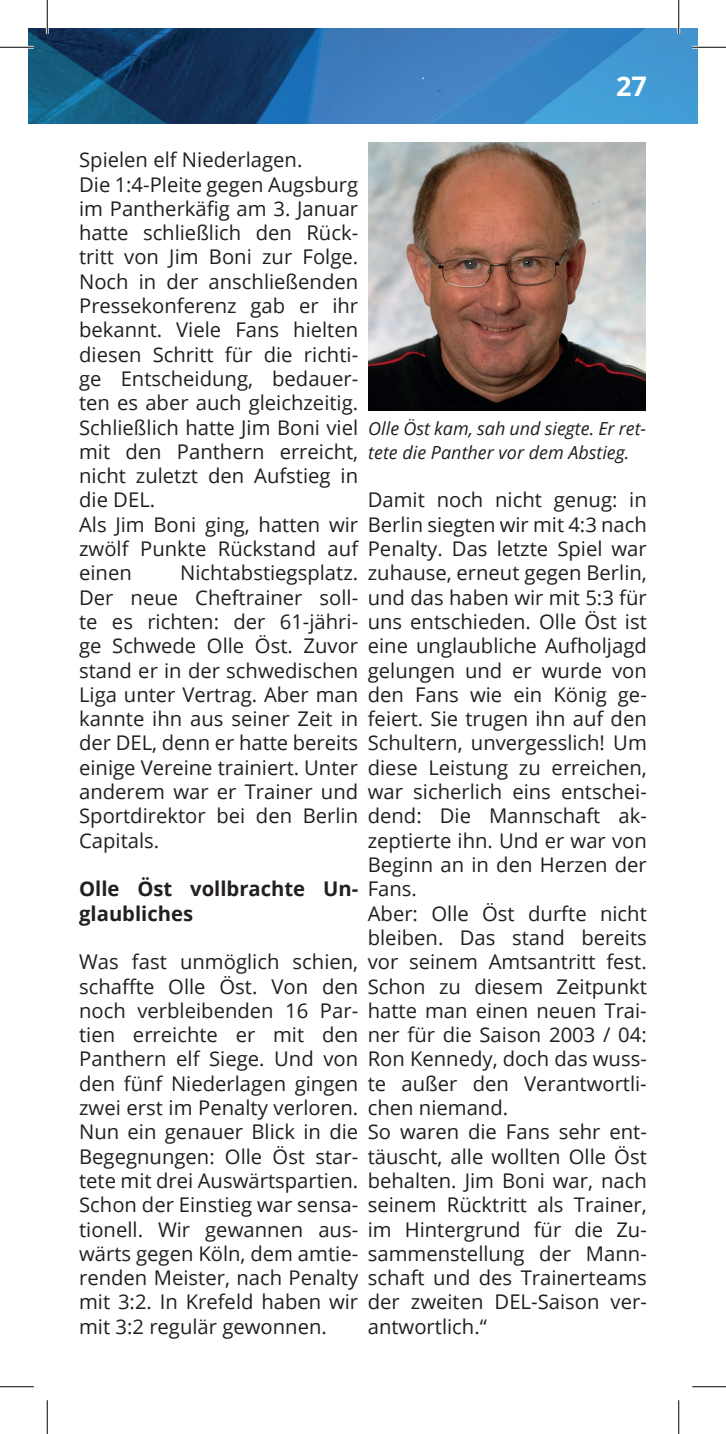
<style>
.page{position:relative;width:726px;height:1434px;background:#fff}
.page>*{position:absolute;margin:0;border:0;box-sizing:border-box;transform-origin:0 0}
.t1{font:700 27px "Open Sans";color:#fff}
.t2{font:20.25px/24.3px "Open Sans";color:#231f20}
.t3{font:700 20.25px/24.3px "Open Sans";color:#231f20}
.t4{font:italic 18px/24.3px "Open Sans";color:#231f20}
</style>
<div class="page">
<img style="left:28px;top:28px;width:670px;height:96px">
<img style="left:369px;top:143px;width:277px;height:267px">
<hr style="left:0;top:46px;width:34px;height:3px;background:#fff">
<hr style="left:692px;top:46px;width:34px;height:3px;background:#fff">
<hr style="left:46px;top:0;width:3px;height:34px;background:#fff">
<hr style="left:677px;top:0;width:3px;height:34px;background:#fff">
<hr style="left:0;top:47px;width:34px;height:1px;background:#000">
<hr style="left:692px;top:47px;width:34px;height:1px;background:#000">
<hr style="left:0;top:1386px;width:34px;height:1px;background:#000">
<hr style="left:692px;top:1386px;width:34px;height:1px;background:#000">
<hr style="left:47px;top:0;width:1px;height:34px;background:#000">
<hr style="left:47px;top:1400px;width:1px;height:34px;background:#000">
<hr style="left:678px;top:0;width:1px;height:34px;background:#000">
<hr style="left:678px;top:1400px;width:1px;height:34px;background:#000">
<h1 class="t1" style="left:616px;top:67px;width:32px">27</h1>
<p class="t2" style="left:79px;top:147px;width:281px">Spielen elf Niederlagen.<br>Die 1:4-Pleite gegen Augsburg im Pantherkäfig am 3. Januar hatte schließlich den Rück&shy;tritt von Jim Boni zur Folge.<br>Noch in der anschließenden<br>Pressekonferenz gab er ihr bekannt. Viele Fans hielten diesen Schritt für die richti&shy;ge Entscheidung, bedauer&shy;ten es aber auch gleichzeitig.<br>Schließlich hatte Jim Boni viel mit den Panthern erreicht, nicht zuletzt den Aufstieg in die DEL.<br>Als Jim Boni ging, hatten wir zwölf Punkte Rückstand auf einen</p>
<p class="t2" style="left:79px;top:560px;width:281px;text-align:justify;text-indent:101px">Nichtabstiegsplatz.<br>Der neue Cheftrainer soll&shy;te es richten: der 61-jähri&shy;ge Schwede Olle Öst. Zuvor stand er in der schwedischen Liga unter Vertrag. Aber man kannte ihn aus seiner Zeit in der DEL, denn er hatte bereits einige Vereine trainiert. Unter anderem war er Trainer und Sportdirektor bei den Berlin Capitals.</p>
<p class="t3" style="left:79px;top:876px;width:281px">Olle Öst vollbrachte Un&shy;glaubliches</p>
<p class="t2" style="left:79px;top:949px;width:281px;text-align:justify">Was fast unmöglich schien, schaffte Olle Öst. Von den noch verbleibenden 16 Par&shy;tien erreichte er mit den Panthern elf Siege. Und von den fünf Niederlagen gingen zwei erst im Penalty verloren.<br>Nun ein genauer Blick in die Begegnungen: Olle Öst star&shy;tete mit drei Auswärtspartien.<br>Schon der Einstieg war sensa&shy;tionell. Wir gewannen aus&shy;wärts gegen Köln, dem amtie&shy;renden Meister, nach Penalty mit 3:2. In Krefeld haben wir mit 3:2 regulär gewonnen.</p>
<p class="t4" style="left:368px;top:415px;width:279px">Olle Öst kam, sah und siegte. Er ret&shy;tete die Panther vor dem Abstieg.</p>
<p class="t2" style="left:368px;top:487px;width:281px">Damit noch nicht genug: in<br>Berlin siegten wir mit 4:3 nach<br>Penalty. Das letzte Spiel war zuhause, erneut gegen Berlin, und das haben wir mit 5:3 für uns entschieden. Olle Öst ist eine unglaubliche Aufholjagd gelungen und er wurde von den Fans wie ein König ge&shy;feiert. Sie trugen ihn auf den<br>Schultern, unvergesslich! Um diese Leistung zu erreichen, war sicherlich eins entschei&shy;dend: Die Mannschaft ak&shy;zeptierte ihn. Und er war von<br>Beginn an in den Herzen der<br>Fans.<br>Aber: Olle Öst durfte nicht bleiben. Das stand bereits vor seinem Amtsantritt fest.<br>Schon zu diesem Zeitpunkt hatte man einen neuen Trai&shy;ner für die Saison 2003 / 04:<br>Ron Kennedy, doch das wuss&shy;te außer den Verantwortli&shy;chen niemand.<br>So waren die Fans sehr ent&shy;täuscht, alle wollten Olle Öst behalten. Jim Boni war, nach seinem Rücktritt als Trainer, im Hintergrund für die Zu&shy;sammenstellung der Mann&shy;schaft und des Trainerteams der zweiten DEL-Saison ver&shy;antwortlich.“</p>
</div>
